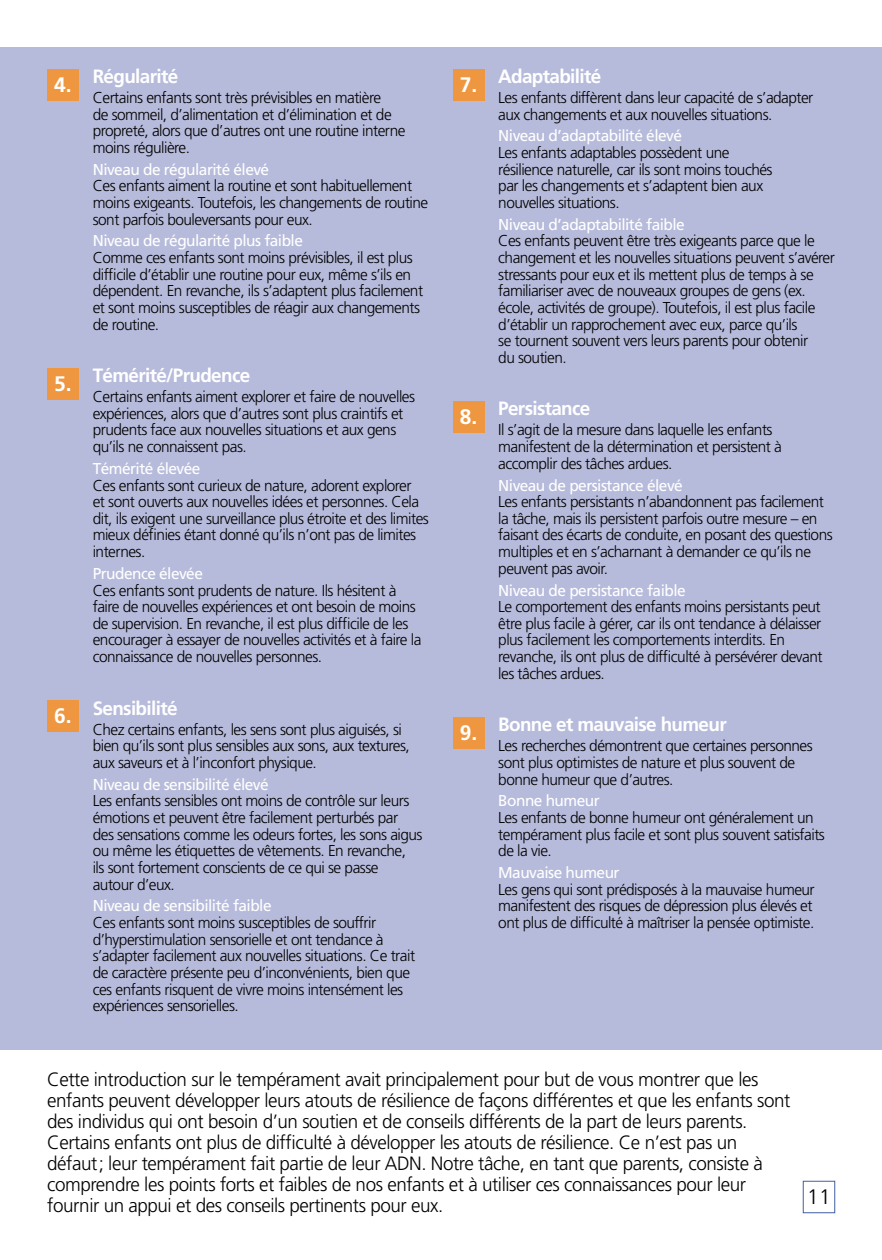
<style>
.page{position:relative;width:882px;height:1260px;background:#fff}
.page>*{position:absolute;margin:0;border:0;box-sizing:border-box;transform-origin:0 0}
.t1{font:300 21px "Frutiger";color:#000}
.t2{font:300 19.25px/21px "Frutiger";letter-spacing:-.025em;color:#000}
.t3{font:700 19.25px "Frutiger";letter-spacing:-.035em;color:#fff}
.t4{font:300 15.75px/16.6px "Frutiger";letter-spacing:-.035em;color:#000}
.t5{font:15.75px "Frutiger";letter-spacing:-.035em;color:#fff}
.s1{font-size:21px}
</style>
<div class="page">
<div style="left:0;top:47px;width:882px;height:1003px;background:#b7bbdb"></div>
<div style="left:803px;top:1181px;width:32px;height:32px;border:1px solid #405fa5"></div>
<div style="left:47px;top:69px;width:32px;height:31px;background:#ee9740"></div>
<div style="left:47px;top:368px;width:32px;height:32px;background:#ee9740"></div>
<div style="left:47px;top:701px;width:32px;height:31px;background:#ee9740"></div>
<div style="left:453px;top:69px;width:31px;height:31px;background:#ee9740"></div>
<div style="left:453px;top:401px;width:31px;height:32px;background:#ee9740"></div>
<div style="left:453px;top:717px;width:31px;height:32px;background:#ee9740"></div>
<p class="t3" style="left:54px;top:65px;width:125px"><span class="s1">4.</span> Régularité</p>
<p class="t4" style="left:93px;top:89px;width:314px">Certains enfants sont très prévisibles en matière<br>de sommeil, d’alimentation et d’élimination et de propreté, alors que d’autres ont une routine interne moins régulière.</p>
<p class="t5" style="left:93px;top:160px;width:178px">Niveau de régularité élevé</p>
<p class="t4" style="left:93px;top:178px;width:337px">Ces enfants aiment la routine et sont habituellement moins exigeants. Toutefois, les changements de routine sont parfois bouleversants pour eux.</p>
<p class="t5" style="left:93px;top:232px;width:212px">Niveau de régularité plus faible</p>
<p class="t4" style="left:93px;top:250px;width:332px">Comme ces enfants sont moins prévisibles, il est plus difficile d’établir une routine pour eux, même s’ils en dépendent. En revanche, ils s’adaptent plus facilement et sont moins susceptibles de réagir aux changements de routine.</p>
<p class="t3" style="left:54px;top:364px;width:197px"><span class="s1">5.</span> Témérité/Prudence</p>
<p class="t4" style="left:93px;top:389px;width:324px">Certains enfants aiment explorer et faire de nouvelles expériences, alors que d’autres sont plus craintifs et prudents face aux nouvelles situations et aux gens qu’ils ne connaissent pas.</p>
<p class="t5" style="left:93px;top:459px;width:109px">Témérité élevée</p>
<p class="t4" style="left:93px;top:477px;width:338px">Ces enfants sont curieux de nature, adorent explorer<br>et sont ouverts aux nouvelles idées et personnes. Cela dit, ils exigent une surveillance plus étroite et des limites mieux définies étant donné qu’ils n’ont pas de limites internes.</p>
<p class="t5" style="left:93px;top:564px;width:112px">Prudence élevée</p>
<p class="t4" style="left:93px;top:582px;width:330px">Ces enfants sont prudents de nature. Ils hésitent à faire de nouvelles expériences et ont besoin de moins de supervision. En revanche, il est plus difficile de les encourager à essayer de nouvelles activités et à faire la connaissance de nouvelles personnes.</p>
<p class="t3" style="left:54px;top:697px;width:125px"><span class="s1">6.</span> Sensibilité</p>
<p class="t4" style="left:93px;top:721px;width:319px">Chez certains enfants, les sens sont plus aiguisés, si bien qu’ils sont plus sensibles aux sons, aux textures, aux saveurs et à l’inconfort physique.</p>
<p class="t5" style="left:93px;top:775px;width:177px">Niveau de sensibilité élevé</p>
<p class="t4" style="left:93px;top:793px;width:331px">Les enfants sensibles ont moins de contrôle sur leurs émotions et peuvent être facilement perturbés par des sensations comme les odeurs fortes, les sons aigus ou même les étiquettes de vêtements. En revanche,<br>ils sont fortement conscients de ce qui se passe autour d’eux.</p>
<p class="t5" style="left:93px;top:897px;width:180px">Niveau de sensibilité faible</p>
<p class="t4" style="left:93px;top:915px;width:324px">Ces enfants sont moins susceptibles de souffrir d’hyperstimulation sensorielle et ont tendance à s’adapter facilement aux nouvelles situations. Ce trait de caractère présente peu d’inconvénients, bien que ces enfants risquent de vivre moins intensément les expériences sensorielles.</p>
<p class="t3" style="left:460px;top:65px;width:143px"><span class="s1">7.</span> Adaptabilité</p>
<p class="t4" style="left:498px;top:89px;width:317px">Les enfants diffèrent dans leur capacité de s’adapter aux changements et aux nouvelles situations.</p>
<p class="t5" style="left:498px;top:127px;width:185px">Niveau d’adaptabilité élevé</p>
<p class="t4" style="left:498px;top:145px;width:276px">Les enfants adaptables possèdent une résilience naturelle, car ils sont moins touchés par les changements et s’adaptent bien aux nouvelles situations.</p>
<p class="t5" style="left:498px;top:215px;width:188px">Niveau d’adaptabilité faible</p>
<p class="t4" style="left:498px;top:233px;width:338px">Ces enfants peuvent être très exigeants parce que le changement et les nouvelles situations peuvent s’avérer stressants pour eux et ils mettent plus de temps à se familiariser avec de nouveaux groupes de gens (ex. école, activités de groupe). Toutefois, il est plus facile d’établir un rapprochement avec eux, parce qu’ils<br>se tournent souvent vers leurs parents pour obtenir<br>du soutien.</p>
<p class="t3" style="left:460px;top:397px;width:132px"><span class="s1">8.</span> Persistance</p>
<p class="t4" style="left:498px;top:422px;width:285px">Il s’agit de la mesure dans laquelle les enfants manifestent de la détermination et persistent à accomplir des tâches ardues.</p>
<p class="t5" style="left:498px;top:476px;width:186px">Niveau de persistance élevé</p>
<p class="t4" style="left:498px;top:494px;width:336px">Les enfants persistants n’abandonnent pas facilement la tâche, mais ils persistent parfois outre mesure – en faisant des écarts de conduite, en posant des questions multiples et en s’acharnant à demander ce qu’ils ne peuvent pas avoir.</p>
<p class="t5" style="left:498px;top:581px;width:189px">Niveau de persistance faible</p>
<p class="t4" style="left:498px;top:599px;width:326px">Le comportement des enfants moins persistants peut être plus facile à gérer, car ils ont tendance à délaisser plus facilement les comportements interdits. En revanche, ils ont plus de difficulté à persévérer devant les tâches ardues.</p>
<p class="t3" style="left:460px;top:713px;width:268px"><span class="s1">9.</span> Bonne et mauvaise humeur</p>
<p class="t4" style="left:498px;top:738px;width:316px">Les recherches démontrent que certaines personnes sont plus optimistes de nature et plus souvent de bonne humeur que d’autres.</p>
<p class="t5" style="left:498px;top:792px;width:103px">Bonne humeur</p>
<p class="t4" style="left:498px;top:810px;width:328px">Les enfants de bonne humeur ont généralement un tempérament plus facile et sont plus souvent satisfaits de la vie.</p>
<p class="t5" style="left:498px;top:863px;width:123px">Mauvaise humeur</p>
<p class="t4" style="left:498px;top:881px;width:318px">Les gens qui sont prédisposés à la mauvaise humeur manifestent des risques de dépression plus élevés et ont plus de difficulté à maîtriser la pensée optimiste.</p>
<p class="t2" style="left:47px;top:1069px;width:745px">Cette introduction sur le tempérament avait principalement pour but de vous montrer que les enfants peuvent développer leurs atouts de résilience de façons différentes et que les enfants sont des individus qui ont besoin d’un soutien et de conseils différents de la part de leurs parents.<br>Certains enfants ont plus de difficulté à développer les atouts de résilience. Ce n’est pas un défaut; leur tempérament fait partie de leur ADN. Notre tâche, en tant que parents, consiste à comprendre les points forts et faibles de nos enfants et à utiliser ces connaissances pour leur fournir un appui et des conseils pertinents pour eux.</p>
<h1 class="t1" style="left:807px;top:1185px;width:25px">11</h1>
</div>
